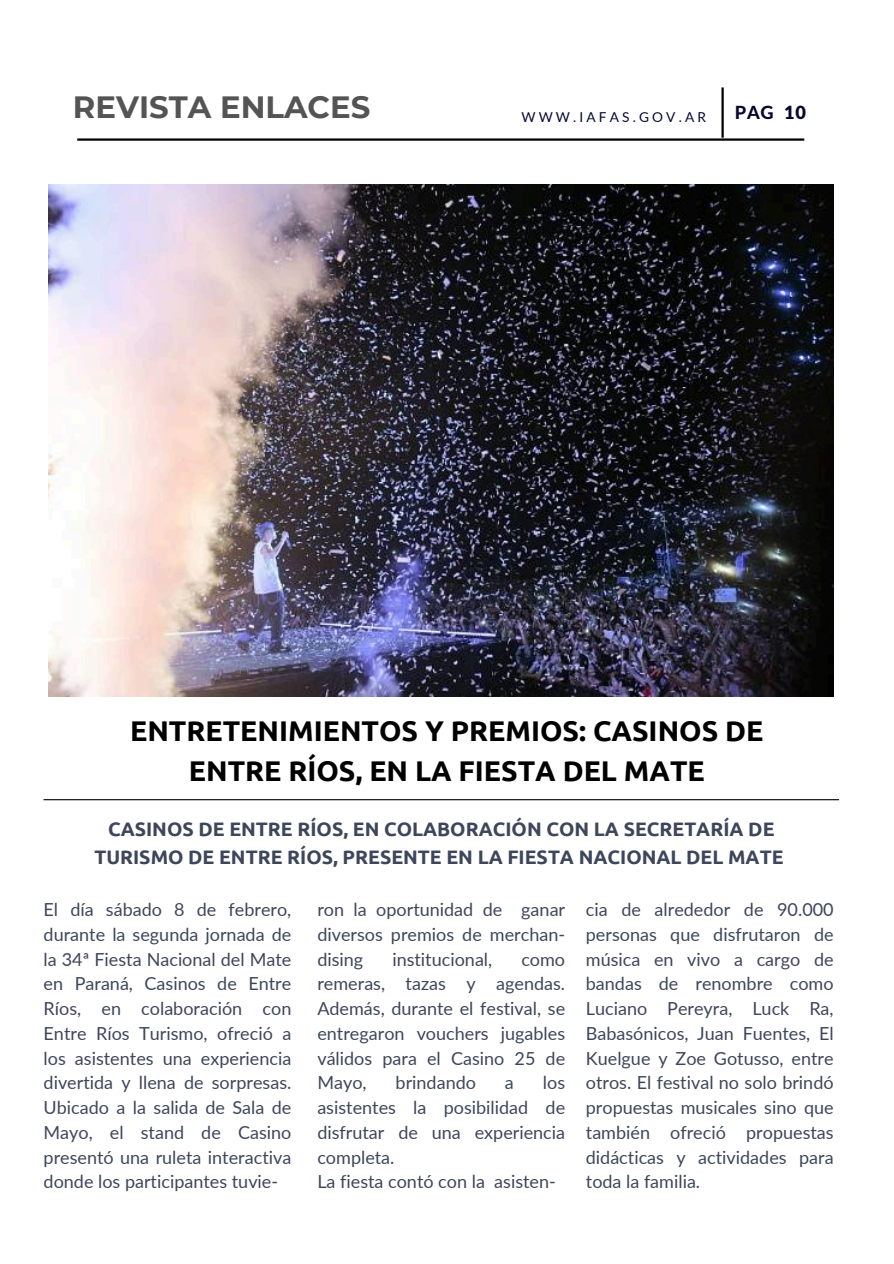
<style>
.page{position:relative;width:894px;height:1264px;background:#fff}
.page>*{position:absolute;margin:0;border:0;box-sizing:border-box;transform-origin:0 0}
.t1{font:700 30.75px "Montserrat";color:#545454}
.t2{font:700 28.5px/39.3px "Ubuntu";color:#000;text-align:center}
.t3{font:700 19.5px/28.2px "Ubuntu";color:#3d465a;text-align:center}
.t4{font:800 18.15px "Lato Latin";color:#050a30}
.t5{font:18px/24.8px "Lato";color:#3d465a;text-align:justify}
.t6{font:13.65px "Lato";letter-spacing:.23em;color:#050a30}
.s1{font-weight:900}
</style>
<div class="page">
<hr style="left:77px;top:138px;width:727px;height:3px;background:#000">
<hr style="left:721px;top:87px;width:2px;height:51px;background:#000">
<img style="left:49px;top:184px;width:784px;height:512px">
<hr style="left:43px;top:799px;width:795px;height:1px;background:#000">
<p class="t1" style="left:73px;top:88px;width:299px">REVISTA ENLACES</p>
<p class="t6" style="left:521px;top:109px;width:186px">WWW.IAFAS.GOV.AR</p>
<h1 class="t4" style="left:734px;top:105px;width:73px">PAG <span class="s1">10</span></h1>
<p class="t2" style="left:130px;top:711px;width:634px">ENTRETENIMIENTOS Y PREMIOS: CASINOS DE<br>ENTRE RÍOS, EN LA FIESTA DEL MATE</p>
<h1 class="t3" style="left:94px;top:814px;width:690px">CASINOS DE ENTRE RÍOS, EN COLABORACIÓN CON LA SECRETARÍA DE<br>TURISMO DE ENTRE RÍOS, PRESENTE EN LA FIESTA NACIONAL DEL MATE</h1>
<p class="t5" style="left:44px;top:896px;width:249px">El día sábado 8 de febrero, durante la segunda jornada de la 34ª Fiesta Nacional del Mate en Paraná, Casinos de Entre Ríos, en colaboración con Entre Ríos Turismo, ofreció a los asistentes una experiencia divertida y llena de sorpresas.<br>Ubicado a la salida de Sala de Mayo, el stand de Casino presentó una ruleta interactiva donde los participantes tuvie-</p>
<h2 class="t5" style="left:585px;top:896px;width:249px">cia de alrededor de 90.000 personas que disfrutaron de música en vivo a cargo de bandas de renombre como Luciano Pereyra, Luck Ra, Babasónicos, Juan Fuentes, El Kuelgue y Zoe Gotusso, entre otros. El festival no solo brindó propuestas musicales sino que también ofreció propuestas didácticas y actividades para toda la familia.</h2>
<h2 class="t5" style="left:317px;top:896px;width:249px">ron la oportunidad de ganar diversos premios de merchan&shy;dising</h2>
<h2 class="t5" style="left:392px;top:946px;width:101px">institucional,</h2>
<h2 class="t5" style="left:317px;top:946px;width:249px;text-indent:204px">como remeras, tazas y agendas.<br>Además, durante el festival, se entregaron vouchers jugables válidos para el Casino 25 de Mayo,</h2>
<h2 class="t5" style="left:317px;top:1070px;width:249px;text-align:left;text-indent:225px">los asistentes la posibilidad de disfrutar de una experiencia completa.<br>La fiesta contó con la</h2>
<h2 class="t5" style="left:395px;top:1070px;width:82px">brindando</h2>
<h2 class="t5" style="left:505px;top:1070px;width:10px">a</h2>
<p class="t5" style="left:494px;top:1169px;width:63px">asisten-</p>
</div>
